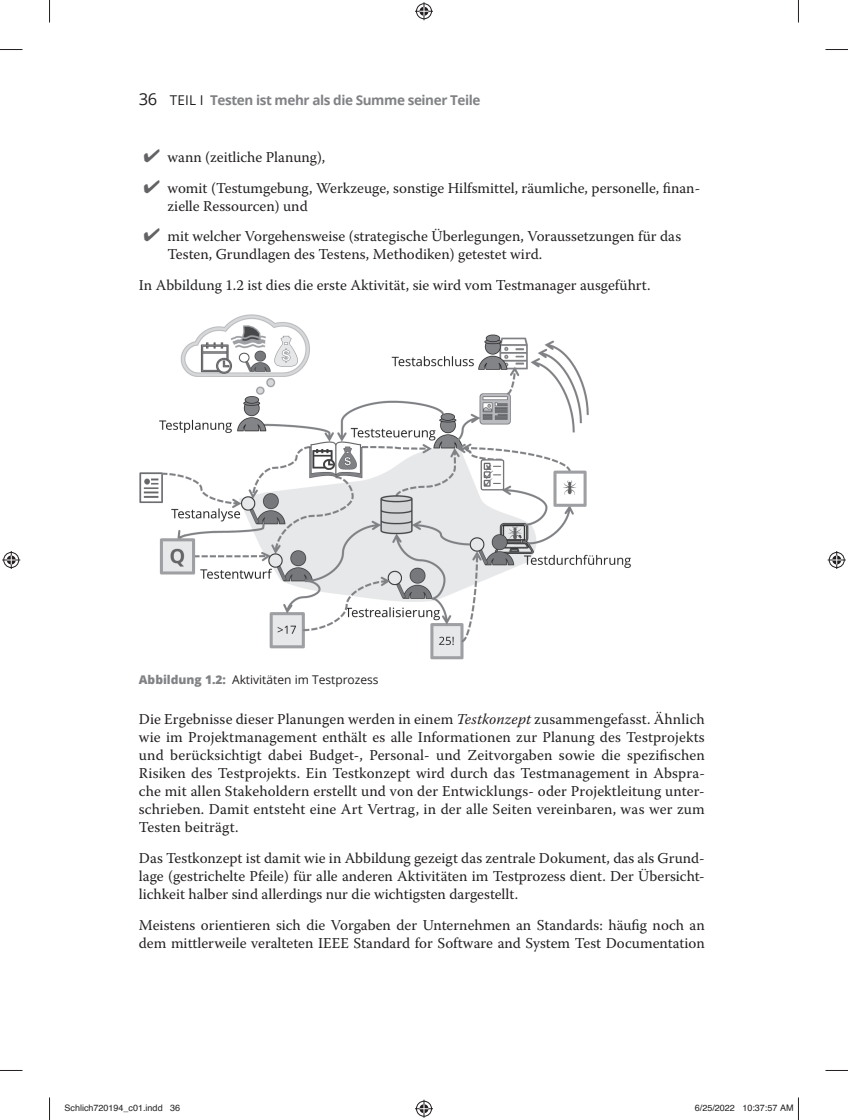
<style>
.page{position:relative;width:848px;height:1120px;background:#fff}
.page>*{position:absolute;margin:0;border:0;box-sizing:border-box;transform-origin:0 0}
.t1{font:15px/18px "Warnock Pro";color:#231f20}
.t2{font:700 13.5px "Open Sans";letter-spacing:-.03em;color:#808285}
.t3{font:12px "Open Sans";color:#231f20}
.t4{font:9px "Helvetica";color:#231f20}
.s1{font-weight:400;font-size:16.5px;color:#231f20}
.s2{font-weight:400;color:#231f20}
.s3{color:#636366}
.s4{font-weight:800;color:#808285}
.s5{font-style:italic}
</style>
<div class="page">
<img style="left:139px;top:314px;width:492px;height:346px">
<svg style="left:0;top:49px;width:22px;height:1px"></svg>
<svg style="left:825px;top:49px;width:22px;height:1px"></svg>
<svg style="left:0;top:1070px;width:22px;height:1px"></svg>
<svg style="left:825px;top:1070px;width:22px;height:1px"></svg>
<svg style="left:49px;top:0;width:1px;height:23px"></svg>
<svg style="left:49px;top:1097px;width:1px;height:22px"></svg>
<svg style="left:798px;top:0;width:1px;height:23px"></svg>
<svg style="left:415px;top:2px;width:18px;height:18px"></svg>
<svg style="left:415px;top:1099px;width:18px;height:18px"></svg>
<svg style="left:2px;top:551px;width:18px;height:18px"></svg>
<svg style="left:827px;top:551px;width:18px;height:18px"></svg>
<svg style="left:798px;top:1097px;width:1px;height:22px"></svg>
<p class="t2" style="left:139px;top:90px;width:343px"><span class="s1">36</span> <span class="s2">TEIL I</span> Testen ist mehr als die Summe seiner Teile</p>
<p class="t1" style="left:143px;top:148px;width:183px"><span class="s3">✔</span> wann (zeitliche Planung),</p>
<p class="t1" style="left:167px;top:178px;width:534px;text-indent:-24px"><span class="s3">✔</span> womit (Testumgebung, Werkzeuge, sonstige Hilfsmittel, räumliche, personelle, finan&shy;zielle Ressourcen) und</p>
<p class="t1" style="left:167px;top:227px;width:515px;text-indent:-24px"><span class="s3">✔</span> mit welcher Vorgehensweise (strategische Überlegungen, Voraussetzungen für das<br>Testen, Grundlagen des Testens, Methodiken) getestet wird.</p>
<p class="t1" style="left:139px;top:276px;width:513px">In Abbildung 1.2 ist dies die erste Aktivität, sie wird vom Testmanager ausgeführt.</p>
<p class="t3" style="left:139px;top:671px;width:241px"><span class="s4">Abbildung 1.2:</span> Aktivitäten im Testprozess</p>
<p class="t1" style="left:139px;top:710px;width:567px;text-align:justify">Die Ergebnisse dieser Planungen werden in einem <span class="s5">Testkonzept</span> zusammengefasst. Ähnlich wie im Projektmanagement enthält es alle Informationen zur Planung des Testprojekts und berücksichtigt dabei Budget-, Personal- und Zeitvorgaben sowie die spezifischen Risiken des Testprojekts. Ein Testkonzept wird durch das Testmanagement in Abspra&shy;che mit allen Stakeholdern erstellt und von der Entwicklungs- oder Projektleitung unter&shy;schrieben. Damit entsteht eine Art Vertrag, in der alle Seiten vereinbaren, was wer zum Testen beiträgt.</p>
<p class="t1" style="left:139px;top:849px;width:567px;text-align:justify">Das Testkonzept ist damit wie in Abbildung gezeigt das zentrale Dokument, das als Grund&shy;lage (gestrichelte Pfeile) für alle anderen Aktivitäten im Testprozess dient. Der Übersicht&shy;lichkeit halber sind allerdings nur die wichtigsten dargestellt.</p>
<p class="t1" style="left:139px;top:915px;width:567px">Meistens orientieren sich die Vorgaben der Unternehmen an Standards: häufig noch an dem mittlerweile veralteten IEEE Standard for Software and System Test Documentation</p>
<p class="t4" style="left:64px;top:1100px;width:117px">Schlich720194_c01.indd 36</p>
<p class="t4" style="left:694px;top:1100px;width:100px">6/25/2022 10:37:57 AM</p>
</div>
